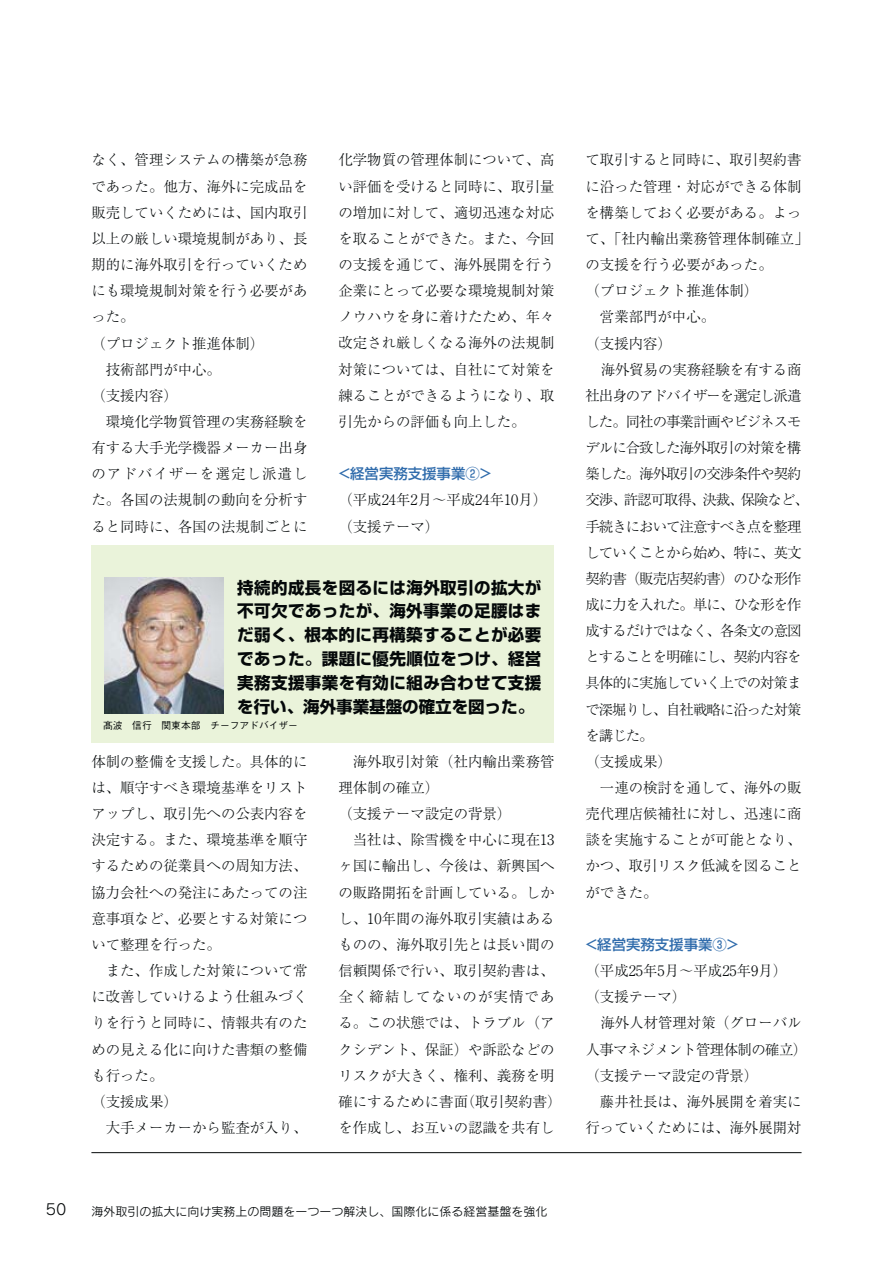
<style>
.page{position:relative;width:893px;height:1263px;background:#fff}
.page>*{position:absolute;margin:0;border:0;box-sizing:border-box;transform-origin:0 0}
.t1{font:16.5px/23.9px "Shin Go Pro Bold 90 msp RKSJ H";letter-spacing:.025em;color:#040809;text-align:justify}
.t2{font:15px "Rodin Pro M 90 msp RKSJ H";color:#040809}
.t3{font:14.4px/26.1px "Ryumin Pro Light 90 msp RKSJ H";color:#040809}
.t4{font:14.4px/26.1px "Ryumin Pro Light 90 msp RKSJ H";letter-spacing:-.065em;color:#040809}
.t5{font:14.4px "Shin Go Pro Medium 90 msp RKSJ H";color:#306cac}
.t6{font:12px "Rodin Pro M 90 msp RKSJ H";color:#040809}
.t7{font:9.75px "Gothic BBB Pro Medium 90 msp RKSJ H";color:#040809}
</style>
<div class="page">
<hr style="left:91px;top:1152px;width:710px;height:1px;background:#040809">
<div style="left:91px;top:545px;width:463px;height:198px;background:#eaf3da"></div>
<img style="left:104px;top:578px;width:119px;height:136px">
<p class="t3" style="left:91px;top:149px;width:218px">なく、管理システムの構築が急務であった。他方、海外に完成品を販売していくためには、国内取引以上の厳しい環境規制があり、長期的に海外取引を行っていくためにも環境規制対策を行う必要があった。<br>（プロジェクト推進体制）<br>　技術部門が中心。<br>（支援内容）<br>　環境化学物質管理の実務経験を有する大手光学機器メーカー出身のアドバイザーを選定し派遣した。各国の法規制の動向を分析すると同時に、各国の法規制ごとに</p>
<p class="t3" style="left:338px;top:149px;width:218px;text-align:justify">化学物質の管理体制について、高い評価を受けると同時に、取引量の増加に対して、適切迅速な対応を取ることができた。また、今回の支援を通じて、海外展開を行う企業にとって必要な環境規制対策ノウハウを身に着けたため、年々改定され厳しくなる海外の法規制対策については、自社にて対策を練ることができるようになり、取引先からの評価も向上した。</p>
<p class="t5" style="left:338px;top:468px;width:155px">&lt;経営実務支援事業②&gt;</p>
<p class="t3" style="left:338px;top:489px;width:210px">（平成24年2月～平成24年10月）（支援テーマ）</p>
<p class="t1" style="left:237px;top:578px;width:306px">持続的成長を図るには海外取引の拡大が不可欠であったが、海外事業の足腰はまだ弱く、根本的に再構築することが必要であった。課題に優先順位をつけ、経営実務支援事業を有効に組み合わせて支援を行い、海外事業基盤の確立を図った。</p>
<p class="t7" style="left:103px;top:721px;width:196px">髙波　信行　関東本部　チーフアドバイザー</p>
<p class="t3" style="left:91px;top:750px;width:217px">体制の整備を支援した。具体的には、順守すべき環境基準をリストアップし、取引先への公表内容を決定する。また、環境基準を順守するための従業員への周知方法、協力会社への発注にあたっての注意事項など、必要とする対策について整理を行った。<br>　また、作成した対策について常に改善していけるよう仕組みづくりを行うと同時に、情報共有のための見える化に向けた書類の整備も行った。<br>（支援成果）<br>　大手メーカーから監査が入り、</p>
<p class="t3" style="left:338px;top:750px;width:225px">　海外取引対策（社内輸出業務管理体制の確立）<br>（支援テーマ設定の背景）<br>　当社は、除雪機を中心に現在13ヶ国に輸出し、今後は、新興国への販路開拓を計画している。しかし、10年間の海外取引実績はあるものの、海外取引先とは長い間の信頼関係で行い、取引契約書は、全く締結してないのが実情である。この状態では、トラブル（アクシデント、保証）や訴訟などのリスクが大きく、権利、義務を明確にするために書面（取引契約書）を作成し、お互いの認識を共有し</p>
<p class="t2" style="left:46px;top:1204px;width:22px">50</p>
<p class="t6" style="left:91px;top:1207px;width:457px">海外取引の拡大に向け実務上の問題を一つ一つ解決し、国際化に係る経営基盤を強化</p>
<p class="t4" style="left:585px;top:149px;width:225px">て取引すると同時に、取引契約書に沿った管理・対応ができる体制を構築しておく必要がある。よって、「社内輸出業務管理体制確立」の支援を行う必要があった。<br>（プロジェクト推進体制）<br>　営業部門が中心。<br>（支援内容）<br>　海外貿易の実務経験を有する商社出身のアドバイザーを選定し派遣した。同社の事業計画やビジネスモデルに合致した海外取引の対策を構築した。海外取引の交渉条件や契約交渉、許認可取得、決裁、保険など、手続きにおいて注意すべき点を整理していくことから始め、特に、英文契約書（販売店契約書）のひな形作成に力を入れた。単に、ひな形を作成するだけではなく、各条文の意図とすることを明確にし、契約内容を具体的に実施していく上での対策まで深堀りし、自社戦略に沿った対策を講じた。<br>（支援成果）<br>　一連の検討を通して、海外の販売代理店候補社に対し、迅速に商談を実施することが可能となり、かつ、取引リスク低減を図ることができた。</p>
<p class="t5" style="left:585px;top:939px;width:155px">&lt;経営実務支援事業③&gt;</p>
<p class="t3" style="left:585px;top:959px;width:223px">（平成25年5月～平成25年9月）<br>（支援テーマ）<br>　海外人材管理対策（グローバル人事マネジメント管理体制の確立）（支援テーマ設定の背景）<br>　藤井社長は、海外展開を着実に行っていくためには、海外展開対</p>
</div>
